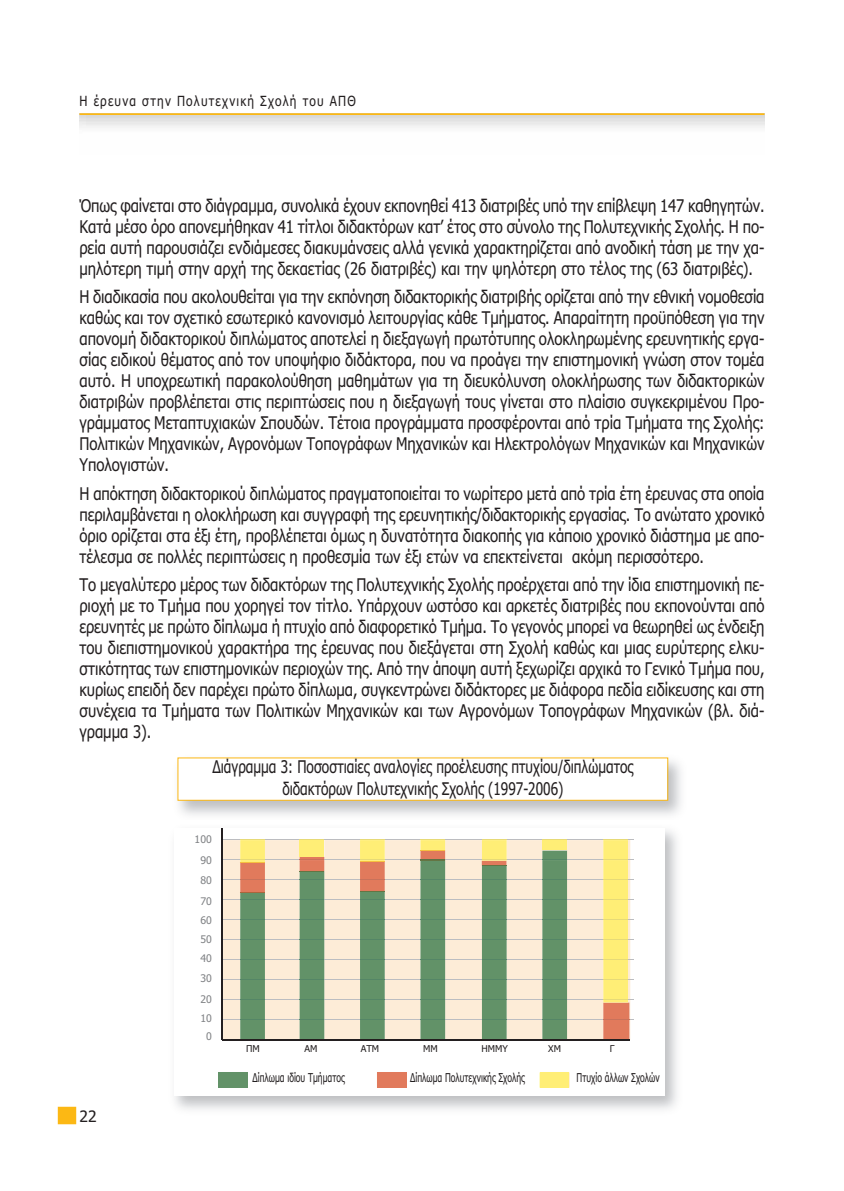
<style>
.page{position:relative;width:844px;height:1191px;background:#fff}
.page>*{position:absolute;margin:0;border:0;box-sizing:border-box;transform-origin:0 0}
.t1{font:17.5px/21px "Tahoma";color:#231f20;text-align:justify;scale:.85 1}
.t2{font:17.5px/21px "Tahoma";color:#231f20;text-align:center;scale:.78 1}
.t3{font:15.75px "Tahoma";color:#231f20}
.t4{font:14px "Tahoma";letter-spacing:.1em;color:#231f20;scale:.85 1}
.t5{font:12.25px "Tahoma";color:#231f20;scale:.7 1}
.t6{font:10.5px/18px "Tahoma";color:#808285;text-align:center}
.t7{font:9.45px "Tahoma";color:#231f20}
</style>
<div class="page">
<hr style="left:79px;top:113px;width:685px;height:2px;background:#fcb814">
<div style="left:58px;top:1106px;width:18px;height:18px;background:#fcb814"></div>
<div style="left:223px;top:840px;width:407px;height:199px;background:#fdecd7"></div>
<hr style="left:222px;top:1019px;width:411px;height:1px;background:#bcbdc0">
<hr style="left:222px;top:999px;width:411px;height:1px;background:#bcbdc0">
<hr style="left:222px;top:979px;width:411px;height:1px;background:#bcbdc0">
<hr style="left:222px;top:959px;width:411px;height:1px;background:#bcbdc0">
<hr style="left:222px;top:939px;width:411px;height:1px;background:#bcbdc0">
<hr style="left:222px;top:919px;width:411px;height:1px;background:#bcbdc0">
<hr style="left:222px;top:899px;width:411px;height:1px;background:#bcbdc0">
<hr style="left:222px;top:879px;width:411px;height:1px;background:#bcbdc0">
<hr style="left:222px;top:859px;width:411px;height:1px;background:#bcbdc0">
<hr style="left:222px;top:839px;width:411px;height:1px;background:#bcbdc0">
<hr style="left:222px;top:828px;width:1px;height:212px;background:#231f20">
<svg style="left:240px;top:839px;width:25px;height:200px;background:#889969"></svg>
<div style="left:299px;top:840px;width:25px;height:17px;background:#ffee76"></div>
<svg style="left:299px;top:839px;width:25px;height:1px"></svg>
<div style="left:542px;top:840px;width:25px;height:9px;background:#ffee76"></div>
<svg style="left:542px;top:839px;width:25px;height:1px"></svg>
<svg style="left:603px;top:839px;width:26px;height:200px;background:#f8d876"></svg>
<svg style="left:299px;top:857px;width:25px;height:182px;background:#6e9169"></svg>
<svg style="left:360px;top:839px;width:24px;height:200px;background:#859867"></svg>
<svg style="left:420px;top:839px;width:25px;height:200px;background:#72976a"></svg>
<svg style="left:481px;top:839px;width:25px;height:200px;background:#7a9d6d"></svg>
<svg style="left:542px;top:850px;width:25px;height:189px;background:#64936a"></svg>
<div style="left:218px;top:1072px;width:30px;height:15px;background:#629268"></div>
<div style="left:377px;top:1072px;width:29px;height:15px;background:#e17a5c"></div>
<svg style="left:539px;top:1072px;width:1px;height:15px"></svg>
<div style="left:540px;top:1072px;width:29px;height:15px;background:#ffee76"></div>
<hr style="left:222px;top:1039px;width:407px;height:1px;background:#231f20">
<img style="left:177px;top:757px;width:504px;height:58px">
<div style="left:178px;top:758px;width:489px;height:42px;background:#fff"></div>
<p class="t4" style="left:79px;top:93px;width:326px">Η έρευνα στην Πολυτεχνική Σχολή του ΑΠΘ</p>
<p class="t1" style="left:79px;top:195px;width:807px">Όπως φαίνεται στο διάγραµµα, συνολικά έχουν εκπονηθεί 413 διατριβές υπό την επίβλεψη 147 καθηγητών.<br>Κατά µέσο όρο απονεµήθηκαν 41 τίτλοι διδακτόρων κατ’ έτος στο σύνολο της Πολυτεχνικής Σχολής. Η πο&shy;ρεία αυτή παρουσιάζει ενδιάµεσες διακυµάνσεις αλλά γενικά χαρακτηρίζεται από ανοδική τάση µε την χα&shy;µηλότερη τιµή στην αρχή της δεκαετίας (26 διατριβές) και την ψηλότερη στο τέλος της (63 διατριβές).</p>
<p class="t1" style="left:79px;top:287px;width:807px">Η διαδικασία που ακολουθείται για την εκπόνηση διδακτορικής διατριβής ορίζεται από την εθνική νοµοθεσία καθώς και τον σχετικό εσωτερικό κανονισµό λειτουργίας κάθε Τµήµατος. Απαραίτητη προϋπόθεση για την απονοµή διδακτορικού διπλώµατος αποτελεί η διεξαγωγή πρωτότυπης ολοκληρωµένης ερευνητικής εργα&shy;σίας ειδικού θέµατος από τον υποψήφιο διδάκτορα, που να προάγει την επιστηµονική γνώση στον τοµέα αυτό. Η υποχρεωτική παρακολούθηση µαθηµάτων για τη διευκόλυνση ολοκλήρωσης των διδακτορικών διατριβών προβλέπεται στις περιπτώσεις που η διεξαγωγή τους γίνεται στο πλαίσιο συγκεκριµένου Προ&shy;γράµµατος Μεταπτυχιακών Σπουδών. Τέτοια προγράµµατα προσφέρονται από τρία Τµήµατα της Σχολής:<br>Πολιτικών Μηχανικών, Αγρονόµων Τοπογράφων Μηχανικών και Ηλεκτρολόγων Μηχανικών και Μηχανικών Υπολογιστών.</p>
<p class="t1" style="left:79px;top:483px;width:807px">Η απόκτηση διδακτορικού διπλώµατος πραγµατοποιείται το νωρίτερο µετά από τρία έτη έρευνας στα οποία περιλαµβάνεται η ολοκλήρωση και συγγραφή της ερευνητικής/διδακτορικής εργασίας. Το ανώτατο χρονικό όριο ορίζεται στα έξι έτη, προβλέπεται όµως η δυνατότητα διακοπής για κάποιο χρονικό διάστηµα µε απο&shy;τέλεσµα σε πολλές περιπτώσεις η προθεσµία των έξι ετών να επεκτείνεται ακόµη περισσότερο.</p>
<p class="t1" style="left:79px;top:575px;width:807px">Το µεγαλύτερο µέρος των διδακτόρων της Πολυτεχνικής Σχολής προέρχεται από την ίδια επιστηµονική πε&shy;ριοχή µε το Τµήµα που χορηγεί τον τίτλο. Υπάρχουν ωστόσο και αρκετές διατριβές που εκπονούνται από ερευνητές µε πρώτο δίπλωµα ή πτυχίο από διαφορετικό Τµήµα. Το γεγονός µπορεί να θεωρηθεί ως ένδειξη του διεπιστηµονικού χαρακτήρα της έρευνας που διεξάγεται στη Σχολή καθώς και µιας ευρύτερης ελκυ&shy;στικότητας των επιστηµονικών περιοχών της. Από την άποψη αυτή ξεχωρίζει αρχικά το Γενικό Τµήµα που, κυρίως επειδή δεν παρέχει πρώτο δίπλωµα, συγκεντρώνει διδάκτορες µε διάφορα πεδία ειδίκευσης και στη συνέχεια τα Τµήµατα των Πολιτικών Μηχανικών και των Αγρονόµων Τοπογράφων Μηχανικών (βλ. διά&shy;γραµµα 3).</p>
<p class="t2" style="left:212px;top:757px;width:541px">∆ιάγραµµα 3: Ποσοστιαίες αναλογίες προέλευσης πτυχίου/διπλώµατος διδακτόρων Πολυτεχνικής Σχολής (1997-2006)</p>
<p class="t6" style="left:194px;top:830px;width:19px">100</p>
<p class="t6" style="left:200px;top:850px;width:13px">90</p>
<p class="t6" style="left:200px;top:871px;width:13px">80</p>
<p class="t6" style="left:200px;top:891px;width:13px">70</p>
<p class="t6" style="left:200px;top:910px;width:13px">60</p>
<p class="t6" style="left:200px;top:930px;width:13px">50</p>
<p class="t6" style="left:200px;top:948px;width:13px">40</p>
<p class="t6" style="left:200px;top:969px;width:13px">30</p>
<p class="t6" style="left:200px;top:990px;width:13px">20</p>
<p class="t3" style="left:79px;top:1107px;width:19px">22</p>
<p class="t6" style="left:200px;top:1008px;width:13px">10<br>0</p>
<p class="t7" style="left:246px;top:1042px;width:15px">ΠΜ</p>
<p class="t7" style="left:304px;top:1042px;width:14px">ΑΜ</p>
<p class="t7" style="left:360px;top:1042px;width:20px">ΑΤΜ</p>
<p class="t7" style="left:423px;top:1042px;width:16px">ΜΜ</p>
<p class="t7" style="left:481px;top:1042px;width:28px">ΗΜΜΥ</p>
<p class="t7" style="left:548px;top:1042px;width:14px">ΧΜ</p>
<p class="t7" style="left:609px;top:1042px;width:6px">Γ</p>
<p class="t5" style="left:252px;top:1070px;width:133px">∆ίπλωµα ιδίου Τµήµατος</p>
<p class="t5" style="left:410px;top:1070px;width:165px">∆ίπλωµα Πολυτεχνικής Σχολής</p>
<p class="t5" style="left:576px;top:1070px;width:120px">Πτυχίο άλλων Σχολών</p>
</div>
